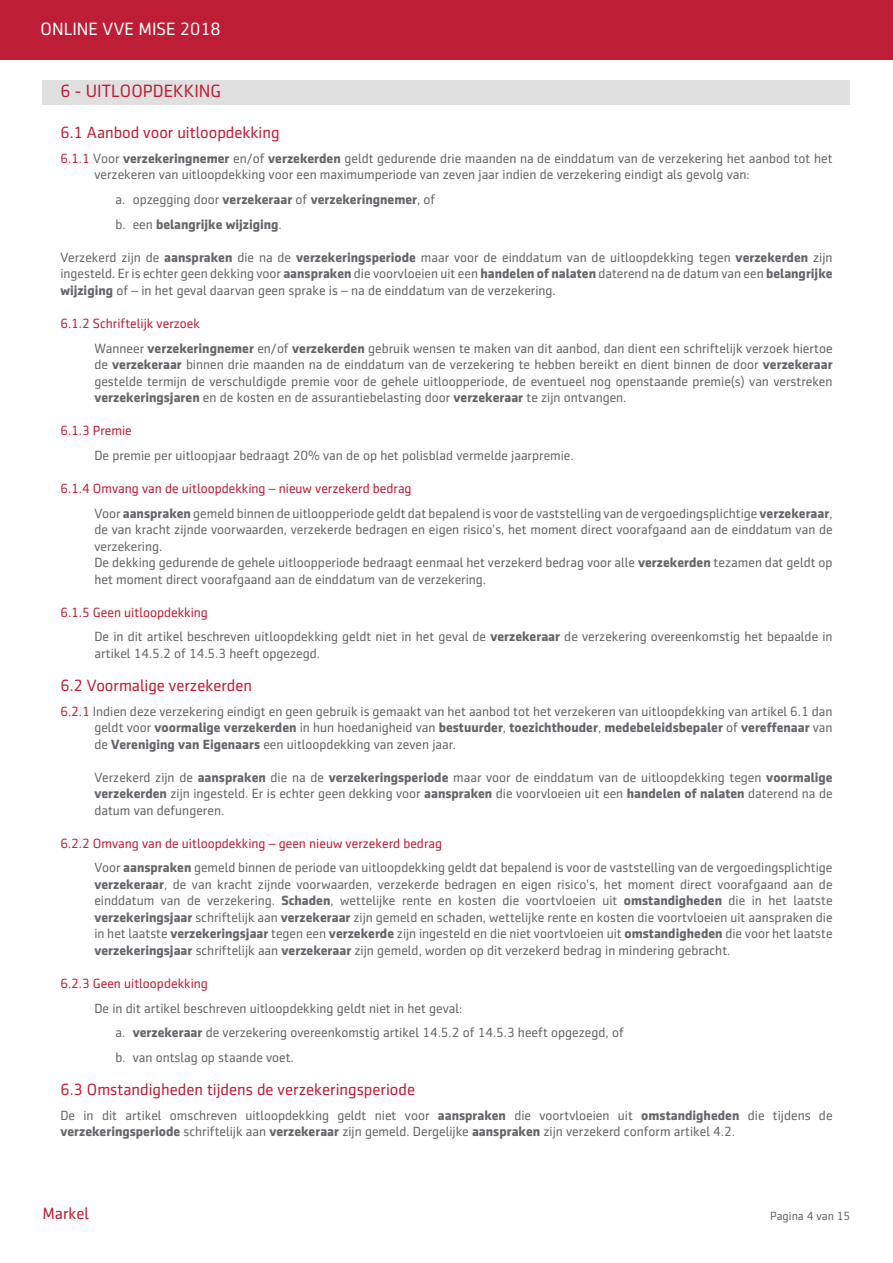
<style>
.page{position:relative;width:893px;height:1263px;background:#fff}
.page>*{position:absolute;margin:0;border:0;box-sizing:border-box;transform-origin:0 0}
.Überschrift_13_20_bo{font:18px "Sentico Sans DT";color:#fff}
._1_-_Überschrift{font:18px "Sentico Sans DT";color:#be1e35}
._1_1_Unter{font:16.5px "Sentico Sans DT";color:#be1e35}
.Eingerückt{font:13.5px/16.5px "Sentico Sans DT";color:#65656a;text-align:justify}
.Standard_Text{font:13.5px/16.5px "Sentico Sans DT";color:#65656a;text-align:justify}
.Eingerückter_1_2_3{font:13.5px/16.5px "Sentico Sans DT";color:#65656a}
._1_1_1_Unter{font:13.5px "Sentico Sans DT";color:#be1e35}
.t1{font:700 13.5px "Sentico Sans DT";color:#65656a}
.t2{font:12px "Sentico Sans DT";color:#65656a}
.s1{color:#be1e35}
.s2{font-weight:700}
.s3{font-weight:400}
</style>
<div class="page">
<div style="left:43px;top:80px;width:807px;height:25px;background:#e0e0e1"></div>
<div style="left:0;top:0;width:893px;height:59px;background:#be1e35"></div>
<p class="Überschrift_13_20_bo" style="left:41px;top:19px;width:182px">ONLINE VVE MISE 2018</p>
<p class="_1_-_Überschrift" style="left:60px;top:81px;width:162px">6 - UITLOOPDEKKING</p>
<p class="_1_1_Unter" style="left:60px;top:123px;width:221px">6.1 Aanbod voor uitloopdekking</p>
<p class="Eingerückter_1_2_3" style="left:94px;top:150px;width:740px;text-indent:-34px"><span class="s1">6.1.1</span> Voor <span class="s2">verzekeringnemer</span> en/of <span class="s2">verzekerden</span> geldt gedurende drie maanden na de einddatum van de verzekering het aanbod tot het verzekeren van uitloopdekking voor een maximumperiode van zeven jaar indien de verzekering eindigt als gevolg van:</p>
<p class="t1" style="left:116px;top:192px;width:321px"><span class="s3">a. opzegging door</span> verzekeraar <span class="s3">of</span> verzekeringnemer<span class="s3">, of</span></p>
<p class="t1" style="left:116px;top:216px;width:168px"><span class="s3">b. een</span> belangrijke wijziging<span class="s3">.</span></p>
<p class="Standard_Text" style="left:60px;top:249px;width:774px">Verzekerd zijn de <span class="s2">aanspraken</span> die na de <span class="s2">verzekeringsperiode</span> maar voor de einddatum van de uitloopdekking tegen <span class="s2">verzekerden</span> zijn ingesteld. Er is echter geen dekking voor <span class="s2">aanspraken</span> die voorvloeien uit een <span class="s2">handelen of nalaten</span> daterend na de datum van een <span class="s2">belangrijke wijziging</span> of – in het geval daarvan geen sprake is – na de einddatum van de verzekering.</p>
<p class="_1_1_1_Unter" style="left:60px;top:316px;width:141px">6.1.2 Schriftelijk verzoek</p>
<p class="Eingerückt" style="left:94px;top:340px;width:740px">Wanneer <span class="s2">verzekeringnemer</span> en/of <span class="s2">verzekerden</span> gebruik wensen te maken van dit aanbod, dan dient een schriftelijk verzoek hiertoe de <span class="s2">verzekeraar</span> binnen drie maanden na de einddatum van de verzekering te hebben bereikt en dient binnen de door <span class="s2">verzekeraar </span>gestelde termijn de verschuldigde premie voor de gehele uitloopperiode, de eventueel nog openstaande premie(s) van verstreken <span class="s2">verzekeringsjaren</span> en de kosten en de assurantiebelasting door <span class="s2">verzekeraar</span> te zijn ontvangen.</p>
<p class="_1_1_1_Unter" style="left:60px;top:423px;width:73px">6.1.3 Premie</p>
<p class="Eingerückt" style="left:94px;top:447px;width:481px">De premie per uitloopjaar bedraagt 20% van de op het polisblad vermelde jaarpremie.</p>
<p class="_1_1_1_Unter" style="left:60px;top:481px;width:353px">6.1.4 Omvang van de uitloopdekking – nieuw verzekerd bedrag</p>
<p class="Eingerückt" style="left:94px;top:505px;width:740px">Voor <span class="s2">aanspraken</span> gemeld binnen de uitloopperiode geldt dat bepalend is voor de vaststelling van de vergoedingsplichtige <span class="s2">verzekeraar</span>, de van kracht zijnde voorwaarden, verzekerde bedragen en eigen risico’s, het moment direct voorafgaand aan de einddatum van de verzekering.</p>
<p class="Eingerückt" style="left:94px;top:554px;width:740px">De dekking gedurende de gehele uitloopperiode bedraagt eenmaal het verzekerd bedrag voor alle <span class="s2">verzekerden</span> tezamen dat geldt op het moment direct voorafgaand aan de einddatum van de verzekering.</p>
<p class="_1_1_1_Unter" style="left:60px;top:604px;width:149px">6.1.5 Geen uitloopdekking</p>
<p class="Eingerückt" style="left:94px;top:628px;width:740px">De in dit artikel beschreven uitloopdekking geldt niet in het geval de <span class="s2">verzekeraar</span> de verzekering overeenkomstig het bepaalde in artikel 14.5.2 of 14.5.3 heeft opgezegd.</p>
<p class="_1_1_Unter" style="left:60px;top:676px;width:193px">6.2 Voormalige verzekerden</p>
<p class="Eingerückter_1_2_3" style="left:94px;top:703px;width:740px;text-align:justify;text-indent:-34px"><span class="s1">6.2.1</span> Indien deze verzekering eindigt en geen gebruik is gemaakt van het aanbod tot het verzekeren van uitloopdekking van artikel 6.1 dan geldt voor <span class="s2">voormalige verzekerden</span> in hun hoedanigheid van <span class="s2">bestuurder</span>, <span class="s2">toezichthouder</span>, <span class="s2">medebeleidsbepaler</span> of <span class="s2">vereffenaar</span> van de <span class="s2">Vereniging van Eigenaars</span> een uitloopdekking van zeven jaar.</p>
<p class="Eingerückt" style="left:94px;top:769px;width:740px">Verzekerd zijn de <span class="s2">aanspraken</span> die na de <span class="s2">verzekeringsperiode</span> maar voor de einddatum van de uitloopdekking tegen <span class="s2">voormalige verzekerden</span> zijn ingesteld. Er is echter geen dekking voor <span class="s2">aanspraken</span> die voorvloeien uit een <span class="s2">handelen of nalaten</span> daterend na de datum van defungeren.</p>
<p class="_1_1_1_Unter" style="left:60px;top:836px;width:383px">6.2.2 Omvang van de uitloopdekking – geen nieuw verzekerd bedrag</p>
<p class="Eingerückt" style="left:94px;top:859px;width:740px">Voor <span class="s2">aanspraken</span> gemeld binnen de periode van uitloopdekking geldt dat bepalend is voor de vaststelling van de vergoedingsplichtige <span class="s2">verzekeraar</span>, de van kracht zijnde voorwaarden, verzekerde bedragen en eigen risico’s, het moment direct voorafgaand aan de einddatum van de verzekering. <span class="s2">Schaden</span>, wettelijke rente en kosten die voortvloeien uit <span class="s2">omstandigheden</span> die in het laatste <span class="s2">verzekeringsjaar</span> schriftelijk aan <span class="s2">verzekeraar</span> zijn gemeld en schaden, wettelijke rente en kosten die voortvloeien uit aanspraken die in het laatste <span class="s2">verzekeringsjaar</span> tegen een <span class="s2">verzekerde</span> zijn ingesteld en die niet voortvloeien uit <span class="s2">omstandigheden</span> die voor het laatste <span class="s2">verzekeringsjaar</span> schriftelijk aan <span class="s2">verzekeraar</span> zijn gemeld, worden op dit verzekerd bedrag in mindering gebracht.</p>
<p class="_1_1_1_Unter" style="left:60px;top:976px;width:149px">6.2.3 Geen uitloopdekking</p>
<p class="Eingerückt" style="left:94px;top:1000px;width:369px">De in dit artikel beschreven uitloopdekking geldt niet in het geval:</p>
<p class="Eingerückt" style="left:116px;top:1024px;width:510px">a. <span class="s2">verzekeraar</span> de verzekering overeenkomstig artikel 14.5.2 of 14.5.3 heeft opgezegd, of</p>
<p class="Eingerückt" style="left:116px;top:1049px;width:180px">b. van ontslag op staande voet.</p>
<p class="_1_1_Unter" style="left:60px;top:1080px;width:356px">6.3 Omstandigheden tijdens de verzekeringsperiode</p>
<p class="Standard_Text" style="left:60px;top:1107px;width:774px">De in dit artikel omschreven uitloopdekking geldt niet voor <span class="s2">aanspraken</span> die voortvloeien uit <span class="s2">omstandigheden</span> die tijdens de <span class="s2">verzekeringsperiode</span> schriftelijk aan <span class="s2">verzekeraar</span> zijn gemeld. Dergelijke <span class="s2">aanspraken</span> zijn verzekerd conform artikel 4.2.</p>
<p class="_1_1_Unter" style="left:43px;top:1204px;width:48px">Markel</p>
<p class="t2" style="left:770px;top:1210px;width:82px">Pagina 4 van 15</p>
</div>
